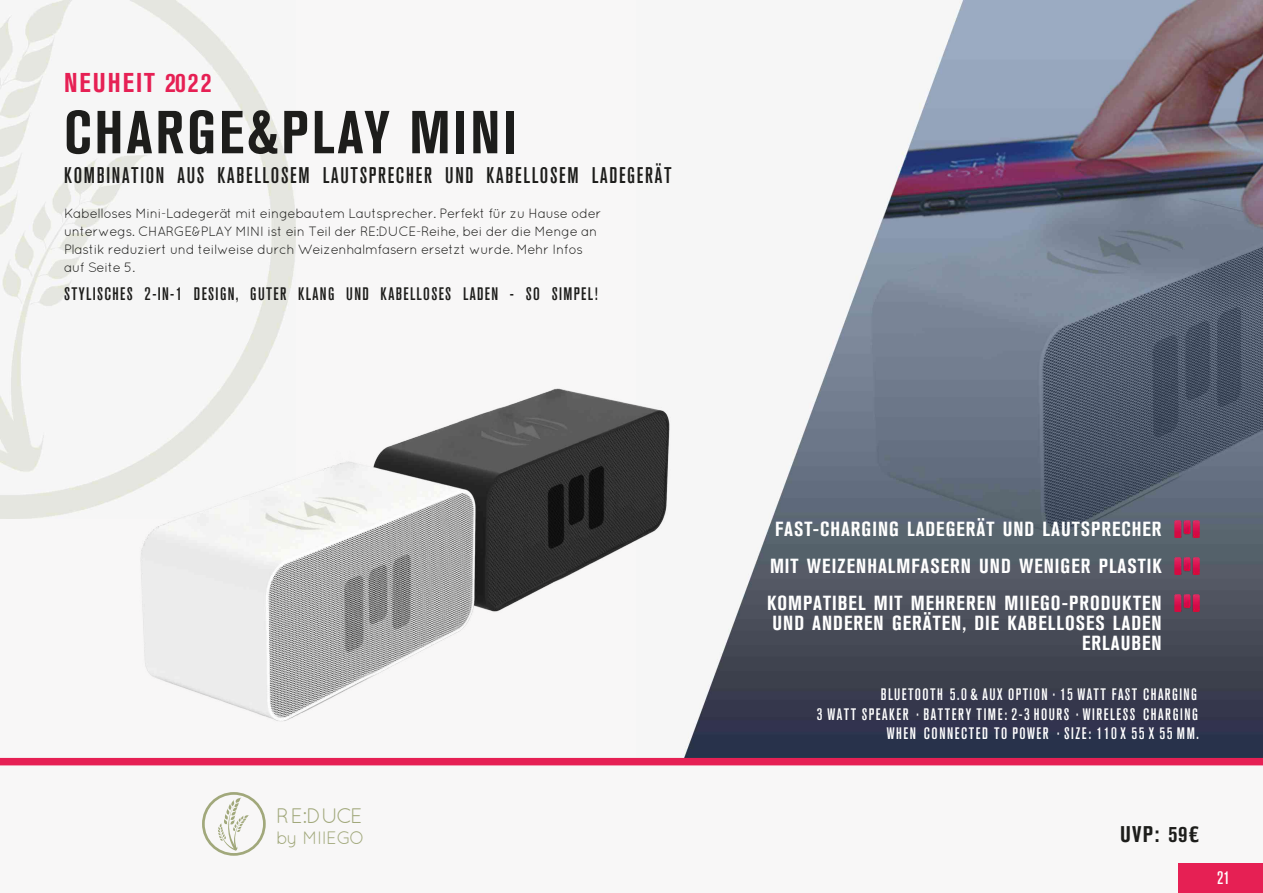
<style>
.page{position:relative;width:1263px;height:893px;background:#f8f7f7}
.page>*{position:absolute;margin:0;border:0;box-sizing:border-box;transform-origin:0 0}
.t1{font:700 condensed 60px "Akzidenz Grotesk BQ";letter-spacing:.05em;color:#1d1d1b}
.t2{font:700 condensed 27px "Akzidenz Grotesk BQ";letter-spacing:.075em;color:#e62054}
.t3{font:500 condensed 22.5px "Akzidenz Grotesk BQ";letter-spacing:.075em;color:#1d1d1b}
.t4{font:700 condensed 22.5px "Akzidenz Grotesk BQ";color:#1d1d1b}
.t5{font:21px "Quicksand";letter-spacing:-.05em;color:#a1a87b}
.t6{font:700 condensed 20.25px/36.8px "Akzidenz Grotesk BQ";letter-spacing:.05em;color:#fff}
.t7{font:500 condensed 18px "Akzidenz Grotesk BQ";letter-spacing:.075em;color:#1d1d1b}
.t8{font:18px "Quicksand";letter-spacing:-.055em;color:#a1a87b}
.t9{font:500 condensed 18px "Akzidenz Grotesk BQ";color:#fff}
.t10{font:500 condensed 16.5px/19.8px "Akzidenz Grotesk BQ";letter-spacing:.09em;color:#fff;text-align:right}
.t11{font:13.5px/18px "Quicksand";letter-spacing:-.03em;color:#1d1d1b}
</style>
<div class="page">
<img style="left:0;top:0;width:296px;height:519px">
<img style="left:637px;top:0;width:626px;height:758px">
<div style="left:0;top:758px;width:1263px;height:7px;background:#e62054"></div>
<div style="left:1178px;top:863px;width:85px;height:30px;background:#e62054"></div>
<svg style="left:202px;top:792px;width:64px;height:64px"></svg>
<img style="left:1175px;top:557px;width:24px;height:18px">
<img style="left:1175px;top:594px;width:24px;height:17px">
<img style="left:1175px;top:520px;width:24px;height:18px">
<img style="left:100px;top:387px;width:571px;height:338px">
<h2 class="t2" style="left:64px;top:68px;width:149px">NEUHEIT 2022</h2>
<h1 class="t1" style="left:64px;top:98px;width:454px">CHARGE&amp;PLAY MINI</h1>
<h3 class="t3" style="left:64px;top:163px;width:609px">KOMBINATION AUS KABELLOSEM LAUTSPRECHER UND KABELLOSEM LADEGERÄT</h3>
<p class="t11" style="left:64px;top:204px;width:539px">Kabelloses Mini-Ladegerät mit eingebautem Lautsprecher. Perfekt für zu Hause oder unterwegs. CHARGE&amp;PLAY MINI ist ein Teil der RE:DUCE-Reihe, bei der die Menge an Plastik reduziert und teilweise durch Weizenhalmfasern ersetzt wurde. Mehr Infos auf Seite 5.</p>
<h3 class="t7" style="left:64px;top:284px;width:535px">STYLISCHES 2-IN-1 DESIGN, GUTER KLANG UND KABELLOSES LADEN - SO SIMPEL!</h3>
<h3 class="t6" style="left:775px;top:511px;width:388px">FAST-CHARGING LADEGERÄT UND LAUTSPRECHER</h3>
<h3 class="t6" style="left:767px;top:548px;width:396px">MIT WEIZENHALMFASERN UND WENIGER PLASTIK<br>KOMPATIBEL MIT MEHREREN MIIEGO-PRODUKTEN</h3>
<h3 class="t6" style="left:772px;top:613px;width:391px;line-height:20.2px;text-align:right">UND ANDEREN GERÄTEN, DIE KABELLOSES LADEN<br>ERLAUBEN</h3>
<p class="t10" style="left:817px;top:684px;width:384px">BLUETOOTH 5.0 &amp; AUX OPTION · 15 WATT FAST CHARGING<br>3 WATT SPEAKER · BATTERY TIME: 2-3 HOURS · WIRELESS CHARGING<br>WHEN CONNECTED TO POWER · SIZE: 110 X 55 X 55 MM.</p>
<h3 class="t5" style="left:276px;top:803px;width:88px">RE:DUCE</h3>
<h3 class="t8" style="left:276px;top:827px;width:90px">by MIIEGO</h3>
<h3 class="t4" style="left:1120px;top:822px;width:80px">UVP: 59€</h3>
<h3 class="t9" style="left:1217px;top:868px;width:14px">21</h3>
</div>
